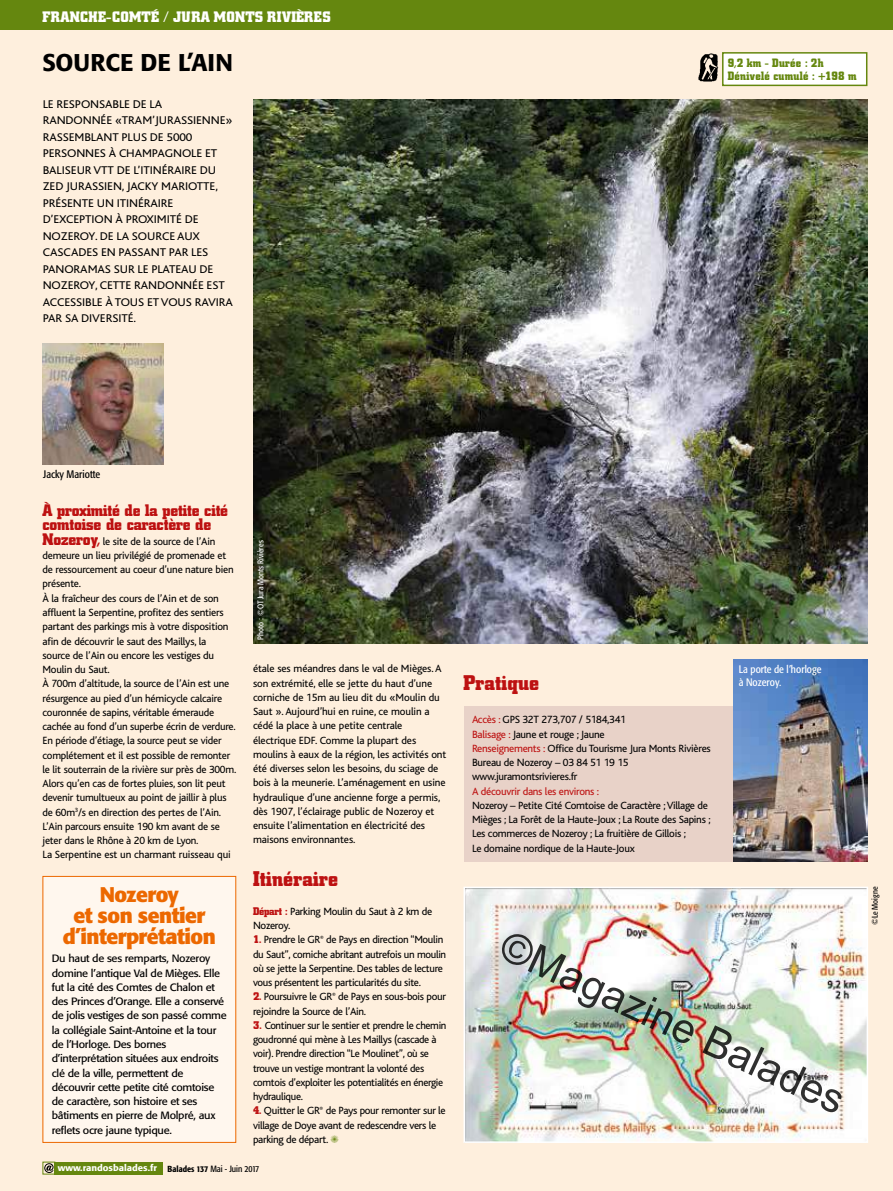
<style>
.page{position:relative;width:893px;height:1191px;background:#feefdd}
.page>*{position:absolute;margin:0;border:0;box-sizing:border-box;transform-origin:0 0}
.t1{font:41.85px "Arial";color:rgb(0 0 0/.81)}
.t2{font:500 24px "Formata";color:#000}
.t3{font:700 21px/21px "Formata";letter-spacing:-.025em;color:#ec6800;text-align:center}
.t4{font:700 21px "City";letter-spacing:.01em;color:#bd1111}
.t5{font:700 16.5px/14.2px "City";letter-spacing:-.01em;color:#bd1111}
.t6{font:700 15px "City";letter-spacing:.02em;color:#fff}
.t7{font:700 12px/13.5px "City";letter-spacing:.03em;color:#65870f;scale:.94 1}
.t8{font:11.7px/16.5px "Bliss";letter-spacing:-.005em;color:#000;scale:1.07 1}
.t9{font:10.95px/14.2px "Bliss";letter-spacing:-.02em;color:#000}
.t10{font:10.95px "Bliss";letter-spacing:-.025em;color:#bd1111}
.t11{font:condensed 10.8px/12.8px "Formata";color:#fff}
.t12{font:condensed 10.8px "Formata";color:#000}
.t13{font:10.5px/14.2px "Formata";letter-spacing:-.025em;color:#000;scale:1.05 1}
.t14{font:500 9px "Formata";color:#fff;scale:1.05 1}
.t15{font:condensed 8.25px "Formata";color:#fff}
.t16{font:condensed 8.25px "Formata";color:#000}
.s1{font-family:"City";font-weight:700;font-size:16.5px;color:#bd1111}
.s2{font-family:"City";font-weight:700;color:#bd1111}
.s3{color:#65870f}
.s4{font-weight:400;font-stretch:condensed;color:#000}
.s5{color:#bd1111}
</style>
<div class="page">
<div style="left:0;top:0;width:893px;height:30px;background:#65870f"></div>
<div style="left:54px;top:1161px;width:109px;height:13px;background:#65870f"></div>
<div style="left:43px;top:1161px;width:12px;height:13px;border:1px solid #65870f"></div>
<svg style="left:44px;top:1163px;width:10px;height:10px"></svg>
<div style="left:723px;top:53px;width:144px;height:32px;background:#fff"></div>
<div style="left:722px;top:52px;width:145px;height:34px;border:2px solid #65870f"></div>
<img style="left:698px;top:53px;width:21px;height:29px">
<div style="left:463px;top:706px;width:270px;height:155px;background:#e8d2c8"></div>
<img style="left:466px;top:889px;width:399px;height:251px">
<div style="left:463px;top:886px;width:405px;height:257px;border:2px solid #fff"></div>
<img style="left:253px;top:100px;width:614px;height:544px">
<div style="left:43px;top:876px;width:193px;height:266px;background:#fff7ee"></div>
<img style="left:43px;top:344px;width:121px;height:120px">
<img style="left:733px;top:659px;width:134px;height:202px">
<h3 class="t6" style="left:43px;top:9px;width:290px">FRANCHE-COMTÉ / JURA MONTS RIVIÈRES</h3>
<h2 class="t2" style="left:43px;top:48px;width:192px">SOURCE DE L’AIN</h2>
<p class="t8" style="left:43px;top:96px;width:179px">LE RESPONSABLE DE LA<br>RANDONNÉE «TRAM’JURASSIENNE»<br>RASSEMBLANT PLUS DE 5000<br>PERSONNES À CHAMPAGNOLE ET<br>BALISEUR VTT DE L’ITINÉRAIRE DU<br>ZED JURASSIEN, JACKY MARIOTTE,<br>PRÉSENTE UN ITINÉRAIRE<br>D’EXCEPTION À PROXIMITÉ DE<br>NOZEROY. DE LA SOURCE AUX<br>CASCADES EN PASSANT PAR LES<br>PANORAMAS SUR LE PLATEAU DE<br>NOZEROY, CETTE RANDONNÉE EST<br>ACCESSIBLE À TOUS ET VOUS RAVIRA<br>PAR SA DIVERSITÉ.</p>
<p class="t7" style="left:728px;top:56px;width:138px">9,2 km - Durée : 2h<br>Dénivelé cumulé : +198 m</p>
<p class="t12" style="left:43px;top:468px;width:58px">Jacky Mariotte</p>
<h3 class="t5" style="left:43px;top:503px;width:187px">À proximité de la petite cité comtoise de caractère de</h3>
<p class="t9" style="left:43px;top:534px;width:195px"><span class="s1">Nozeroy,</span> le site de la source de l’Ain demeure un lieu privilégié de promenade et de ressourcement au coeur d’une nature bien présente.<br>À la fraîcheur des cours de l’Ain et de son affluent la Serpentine, profitez des sentiers partant des parkings mis à votre disposition afin de découvrir le saut des Maillys, la source de l’Ain ou encore les vestiges du Moulin du Saut.<br>À 700m d’altitude, la source de l’Ain est une résurgence au pied d’un hémicycle calcaire couronnée de sapins, véritable émeraude cachée au fond d’un superbe écrin de verdure.<br>En période d’étiage, la source peut se vider complétement et il est possible de remonter le lit souterrain de la rivière sur près de 300m.<br>Alors qu’en cas de fortes pluies, son lit peut devenir tumultueux au point de jaillir à plus de 60m<sup>3</sup>/s en direction des pertes de l’Ain.<br>L’Ain parcours ensuite 190 km avant de se jeter dans le Rhône à 20 km de Lyon.<br>La Serpentine est un charmant ruisseau qui</p>
<h3 class="t3" style="left:63px;top:884px;width:155px">Nozeroy<br>et son sentier d’interprétation</h3>
<p class="t13" style="left:52px;top:951px;width:168px">Du haut de ses remparts, Nozeroy domine l’antique Val de Mièges. Elle fut la cité des Comtes de Chalon et des Princes d’Orange. Elle a conservé de jolis vestiges de son passé comme la collégiale Saint-Antoine et la tour de l’Horloge. Des bornes d’interprétation situées aux endroits clé de la ville, permettent de découvrir cette petite cité comtoise de caractère, son histoire et ses bâtiments en pierre de Molpré, aux reflets ocre jaune typique.</p>
<p class="t15" style="left:256px;top:639px;width:101px;rotate:-90deg">Photo : ©OT Jura Monts Rivières</p>
<p class="t9" style="left:253px;top:662px;width:195px">étale ses méandres dans le val de Mièges. A son extrémité, elle se jette du haut d’une corniche de 15m au lieu dit du «Moulin du Saut ». Aujourd’hui en ruine, ce moulin a cédé la place à une petite centrale électrique EDF. Comme la plupart des moulins à eaux de la région, les activités ont été diverses selon les besoins, du sciage de bois à la meunerie. L’aménagement en usine hydraulique d’une ancienne forge a permis, dès 1907, l’éclairage public de Nozeroy et ensuite l’alimentation en électricité des maisons environnantes.</p>
<h3 class="t4" style="left:253px;top:867px;width:87px">Itinéraire</h3>
<p class="t9" style="left:253px;top:904px;width:181px"><span class="s2">Départ :</span> Parking Moulin du Saut à 2 km de<br>Nozeroy.</p>
<p class="t9" style="left:253px;top:933px;width:195px"><span class="s2">1.</span> Prendre le GR<sup>®</sup> de Pays en direction “Moulin du Saut”, corniche abritant autrefois un moulin où se jette la Serpentine. Des tables de lecture vous présentent les particularités du site.</p>
<p class="t9" style="left:253px;top:990px;width:194px"><span class="s2">2.</span> Poursuivre le GR<sup>®</sup> de Pays en sous-bois pour rejoindre la Source de l’Ain.</p>
<p class="t9" style="left:253px;top:1018px;width:195px"><span class="s2">3.</span> Continuer sur le sentier et prendre le chemin goudronné qui mène à Les Maillys (cascade à voir). Prendre direction “Le Moulinet”, où se trouve un vestige montrant la volonté des comtois d’exploiter les potentialités en énergie hydraulique.</p>
<p class="t9" style="left:253px;top:1104px;width:194px"><span class="s2">4.</span> Quitter le GR<sup>®</sup> de Pays pour remonter sur le village de Doye avant de redescendre vers le parking de départ. <span class="s3">✺</span></p>
<p class="t14" style="left:58px;top:1162px;width:193px">www.randosbalades.fr <sub>Balades</sub> <sub>137</sub> <span class="s4">Mai - Juin 2017</span></p>
<h3 class="t4" style="left:463px;top:670px;width:77px">Pratique</h3>
<p class="t9" style="left:472px;top:713px;width:240px"><span class="s5">Accès :</span> GPS 32T 273,707 / 5184,341<br><span class="s5">Balisage :</span> Jaune et rouge ; Jaune<br><span class="s5">Renseignements :</span> Office du Tourisme Jura Monts Rivières Bureau de Nozeroy – 03 84 51 19 15 www.juramontsrivieres.fr</p>
<p class="t10" style="left:472px;top:785px;width:129px">A découvrir dans les environs :</p>
<p class="t9" style="left:472px;top:798px;width:240px">Nozeroy – Petite Cité Comtoise de Caractère ; Village de Mièges ; La Forêt de la Haute-Joux ; La Route des Sapins ; Les commerces de Nozeroy ; La fruitière de Gillois ;<br>Le domaine nordique de la Haute-Joux</p>
<p class="t11" style="left:739px;top:663px;width:84px">La porte de l’horloge à Nozeroy.</p>
<h1 class="t1" style="left:515px;top:918px;width:376px;rotate:25deg">©Magazine Balades</h1>
<p class="t16" style="left:870px;top:925px;width:40px;rotate:-90deg">©Le Moigne</p>
</div>
